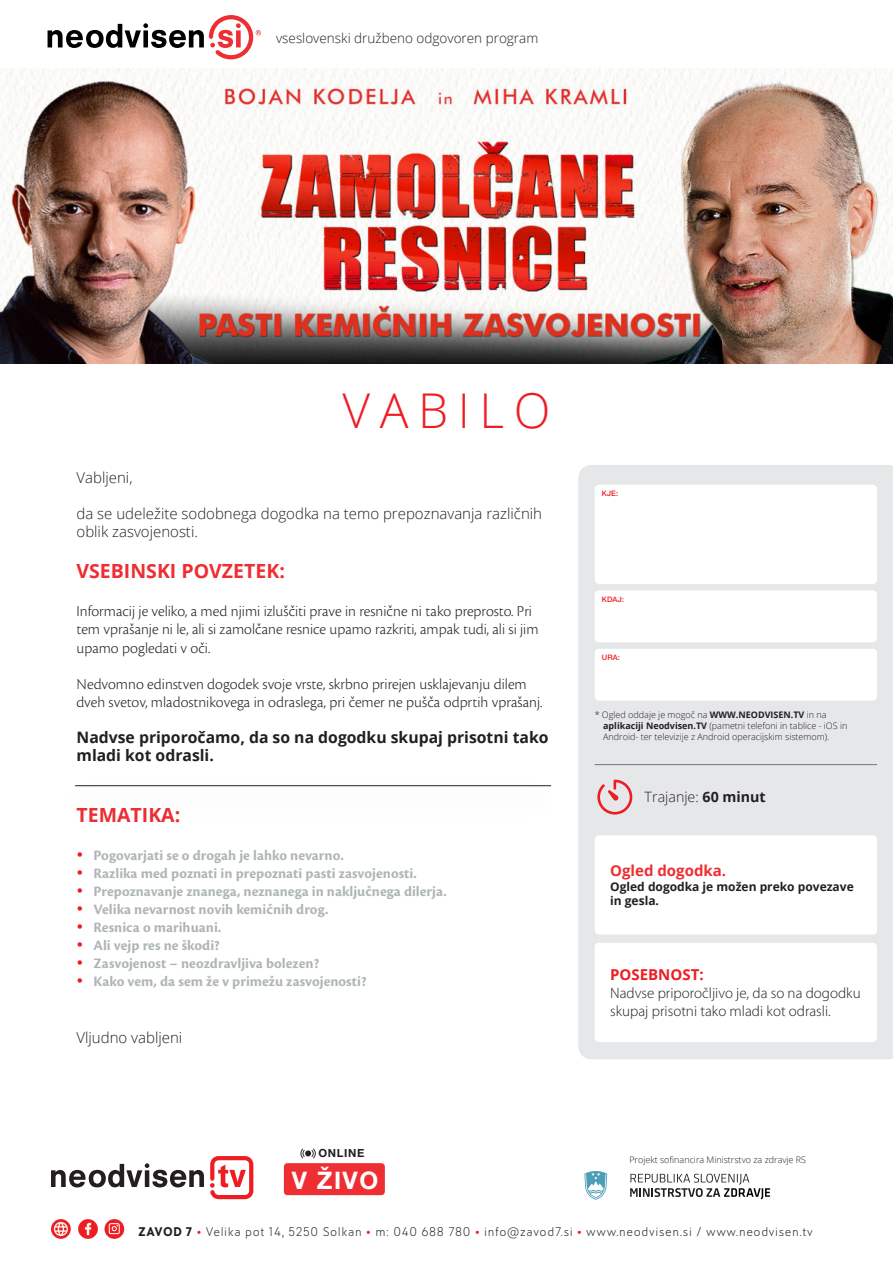
<style>
.page{position:relative;width:893px;height:1263px;background:#fff}
.page>*{position:absolute;margin:0;border:0;box-sizing:border-box;transform-origin:0 0}
.t1{font:300 48px "Open Sans";letter-spacing:.2em;color:#ee1d23}
.t2{font:700 24.15px "Helvetica Neue LT Pro";color:#fff}
.t3{font:700 19.5px "Open Sans";color:#ee2e33}
.t4{font:300 15.75px/18.1px "Cronos Pro";color:#231f20}
.t5{font:700 15.75px/18.1px "Open Sans";color:#231f20}
.t6{font:700 15px/18px "Cronos Pro";color:#b0b6b8}
.t7{font:300 15px/18px "Open Sans";color:#231f20}
.t8{font:300 15px/18px "Myriad Pro";color:#231f20}
.t9{font:700 15px "Open Sans";color:#ee2e33}
.t10{font:700 15px "Open Sans";color:#ee1d23}
.t11{font:300 14.25px "Open Sans";color:#231f20}
.t12{font:300 13.5px "Open Sans";color:#231f20}
.t13{font:700 12px/14.4px "Open Sans";color:#231f20}
.t14{font:700 11.25px "Helvetica Neue LT Pro";letter-spacing:.06em;color:#231f20}
.t15{font:300 9px/10.8px "Open Sans";color:#231f20}
.t16{font:500 7.5px "Helvetica Neue LT Pro";letter-spacing:.02em;color:#ee1d23}
.t17{font:300 6.3px "Infoma";letter-spacing:.105em;color:#231f20}
.s1{font-weight:700}
.s2{color:#ee1d23}
</style>
<div class="page">
<div style="left:578px;top:465px;width:315px;height:594px;background:#e6e7e9"></div>
<hr style="left:75px;top:785px;width:476px;height:1px;background:#231f20">
<div style="left:595px;top:485px;width:282px;height:99px;background:#fff;border-radius:4px"></div>
<div style="left:595px;top:590px;width:282px;height:52px;background:#fff;border-radius:4px"></div>
<div style="left:595px;top:649px;width:282px;height:52px;background:#fff;border-radius:4px"></div>
<svg style="left:597px;top:779px;width:36px;height:36px"></svg>
<hr style="left:595px;top:764px;width:282px;height:1px;background:#808285">
<div style="left:595px;top:835px;width:282px;height:99px;background:#fff;border-radius:4px"></div>
<div style="left:595px;top:943px;width:282px;height:99px;background:#fff;border-radius:4px"></div>
<div style="left:78px;top:1219px;width:20px;height:20px;background:#ee1d23;border-radius:50%"></div>
<svg style="left:85px;top:1223px;width:6px;height:12px"></svg>
<svg style="left:51px;top:1219px;width:20px;height:20px"></svg>
<svg style="left:54px;top:1222px;width:14px;height:14px"></svg>
<svg style="left:104px;top:1219px;width:20px;height:20px"></svg>
<svg style="left:109px;top:1223px;width:11px;height:11px"></svg>
<svg style="left:584px;top:1171px;width:23px;height:29px"></svg>
<svg style="left:630px;top:1174px;width:140px;height:25px"></svg>
<div style="left:284px;top:1163px;width:101px;height:32px;background:#ee2e33;border-radius:4px"></div>
<svg style="left:300px;top:1148px;width:16px;height:10px"></svg>
<svg style="left:51px;top:1163px;width:153px;height:24px"></svg>
<svg style="left:210px;top:1156px;width:43px;height:43px"></svg>
<img style="left:1px;top:68px;width:892px;height:295px">
<svg style="left:48px;top:15px;width:213px;height:45px"></svg>
<p class="t12" style="left:276px;top:29px;width:264px">vseslovenski družbeno odgovoren program</p>
<h1 class="t1" style="left:342px;top:391px;width:209px">VABILO</h1>
<p class="t7" style="left:77px;top:470px;width:58px">Vabljeni,</p>
<p class="t7" style="left:77px;top:504px;width:467px">da se udeležite sodobnega dogodka na temo prepoznavanja različnih oblik zasvojenosti.</p>
<p class="t3" style="left:77px;top:560px;width:210px">VSEBINSKI POVZETEK:</p>
<p class="t4" style="left:77px;top:603px;width:464px">Informacij je veliko, a med njimi izluščiti prave in resnične ni tako preprosto. Pri tem vprašanje ni le, ali si zamolčane resnice upamo razkriti, ampak tudi, ali si jim upamo pogledati v oči.</p>
<p class="t4" style="left:77px;top:676px;width:467px">Nedvomno edinstven dogodek svoje vrste, skrbno prirejen usklajevanju dilem dveh svetov, mladostnikovega in odraslega, pri čemer ne pušča odprtih vprašanj.</p>
<p class="t5" style="left:77px;top:728px;width:474px">Nadvse priporočamo, da so na dogodku skupaj prisotni tako mladi kot odrasli.</p>
<p class="t3" style="left:77px;top:804px;width:105px">TEMATIKA:</p>
<p class="t6" style="left:94px;top:848px;width:355px">Pogovarjati se o drogah je lahko nevarno.<br>Razlika med poznati in prepoznati pasti zasvojenosti.<br>Prepoznavanje znanega, neznanega in naključnega dilerja.<br>Velika nevarnost novih kemičnih drog.<br>Resnica o marihuani.<br>Ali vejp res ne škodi?<br>Zasvojenost – neozdravljiva bolezen?<br>Kako vem, da sem že v primežu zasvojenosti?</p>
<p class="t7" style="left:77px;top:1028px;width:107px">Vljudno vabljeni</p>
<p class="t14" style="left:318px;top:1147px;width:47px">ONLINE</p>
<h2 class="t2" style="left:292px;top:1166px;width:88px">V ŽIVO</h2>
<p class="t16" style="left:602px;top:489px;width:18px">KJE:</p>
<p class="t16" style="left:602px;top:595px;width:24px">KDAJ:</p>
<p class="t16" style="left:602px;top:653px;width:20px">URA:</p>
<p class="t15" style="left:603px;top:709px;width:246px;text-indent:-9px">* Ogled oddaje je mogoč na <span class="s1">WWW.NEODVISEN.TV</span> in na <span class="s1">aplikaciji Neodvisen.TV</span> (pametni telefoni in tablice - iOS in<br>Android- ter televizije z Android operacijskim sistemom).</p>
<p class="t11" style="left:645px;top:787px;width:123px">Trajanje: <span class="s1">60 minut</span></p>
<p class="t9" style="left:610px;top:860px;width:117px">Ogled dogodka.</p>
<p class="t13" style="left:610px;top:879px;width:245px">Ogled dogodka je možen preko povezave in gesla.</p>
<p class="t10" style="left:610px;top:966px;width:95px">POSEBNOST:</p>
<p class="t8" style="left:610px;top:985px;width:252px">Nadvse priporočljivo je, da so na dogodku skupaj prisotni tako mladi kot odrasli.</p>
<p class="t15" style="left:629px;top:1153px;width:178px">Projekt sofinancira Ministrstvo za zdravje RS</p>
<p class="t17" style="left:138px;top:1230px;width:676px"><span class="s1">ZAVOD 7</span> <span class="s2">•</span> Velika pot 14, 5250 Solkan <span class="s2">•</span> m: 040 688 780 <span class="s2">•</span> info@zavod7.si <span class="s2">•</span> www.neodvisen.si / www.neodvisen.tv</p>
</div>
